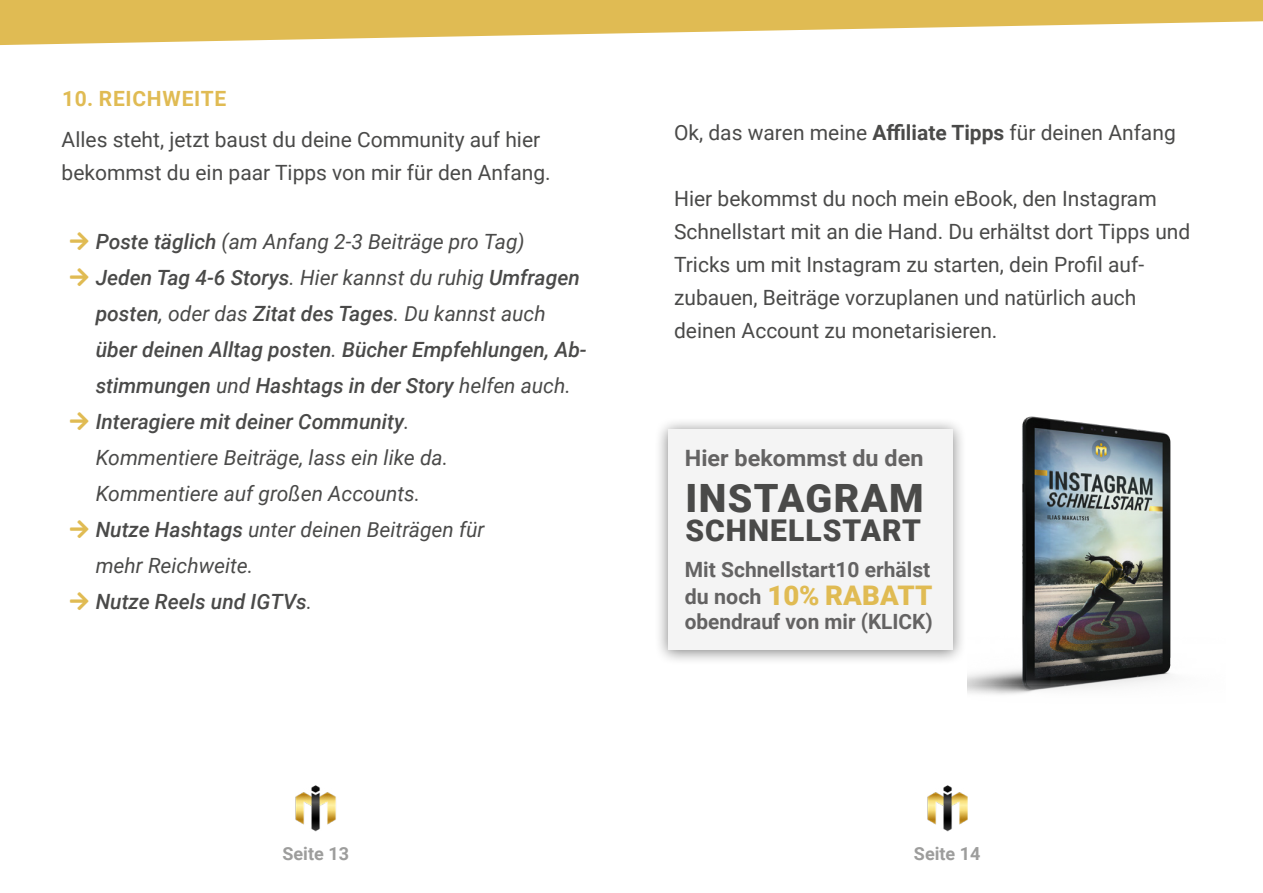
<style>
.page{position:relative;width:1263px;height:893px;background:#fff}
.page>*{position:absolute;margin:0;border:0;box-sizing:border-box;transform-origin:0 0}
.t1{font:900 39px "Roboto";letter-spacing:.035em;color:#4a4a49}
.t2{font:900 30px "Roboto";letter-spacing:.035em;color:#4a4a49}
.t3{font:900 27px "Roboto";letter-spacing:.005em;color:#e0bb53}
.t4{font:700 22.5px "Roboto";color:#646363;scale:1.04 1}
.t5{font:italic 500 21px/36px "Roboto";color:#4a4a49}
.t6{font:21px/33px "Roboto";color:#4a4a49}
.t7{font:700 21px "Roboto";color:#646363}
.t8{font:700 21px "Roboto";letter-spacing:.035em;color:#e0bb53}
.t9{font:700 18px "Roboto";color:#9d9d9c}
.s1{font-weight:400}
.s2{font-weight:700}
.s3{font-weight:700;font-size:21px;color:#646363}
</style>
<div class="page">
<img style="left:295px;top:785px;width:41px;height:46px">
<img style="left:927px;top:785px;width:40px;height:46px">
<svg style="left:0;top:0;width:1263px;height:45px;fill:#e0bb53"></svg>
<img style="left:967px;top:416px;width:204px;height:279px">
<div style="left:654px;top:417px;width:313px;height:249px;background:#000;opacity:.5"></div>
<div style="left:668px;top:429px;width:284px;height:221px;background:#f4f4f4"></div>
<p class="t8" style="left:62px;top:84px;width:166px">10. REICHWEITE</p>
<p class="t6" style="left:62px;top:123px;width:491px">Alles steht, jetzt baust du deine Community auf hier bekommst du ein paar Tipps von mir für den Anfang.</p>
<p class="t5" style="left:96px;top:223px;width:493px">Poste täglich <span class="s1">(am Anfang 2-3 Beiträge pro Tag)<br></span>Jeden Tag 4-6 Storys<span class="s1">. Hier kannst du ruhig</span> Umfragen posten<span class="s1">, oder das</span> Zitat des Tages<span class="s1">. Du kannst auch </span>über deinen Alltag posten<span class="s1">.</span> Bücher Empfehlungen, Ab&shy;stimmungen <span class="s1">und</span> Hashtags in der Story <span class="s1">helfen auch.<br></span>Interagiere mit deiner Community<span class="s1">.<br>Kommentiere Beiträge, lass ein like da.<br>Kommentiere auf großen Accounts.<br></span>Nutze Hashtags <span class="s1">unter deinen Beiträgen für<br>mehr Reichweite.<br></span>Nutze Reels und IGTVs<span class="s1">.</span></p>
<p class="t6" style="left:674px;top:115px;width:503px">Ok, das waren meine <span class="s2">Affiliate Tipps</span> für deinen Anfang</p>
<p class="t6" style="left:674px;top:181px;width:518px">Hier bekommst du noch mein eBook, den Instagram Schnellstart mit an die Hand. Du erhältst dort Tipps und Tricks um mit Instagram zu starten, dein Profil auf&shy;zubauen, Beiträge vorzuplanen und natürlich auch deinen Account zu monetarisieren.</p>
<p class="t4" style="left:685px;top:442px;width:231px">Hier bekommst du den</p>
<h1 class="t1" style="left:685px;top:471px;width:240px">INSTAGRAM</h1>
<h2 class="t2" style="left:685px;top:509px;width:237px">SCHNELLSTART</h2>
<p class="t7" style="left:685px;top:555px;width:247px">Mit Schnellstart10 erhälst</p>
<p class="t3" style="left:685px;top:577px;width:249px"><span class="s3">du noch</span> 10% RABATT</p>
<p class="t7" style="left:685px;top:607px;width:249px">obendrauf von mir (KLICK)</p>
<p class="t9" style="left:282px;top:841px;width:68px">Seite 13</p>
<p class="t9" style="left:914px;top:841px;width:68px">Seite 14</p>
</div>
